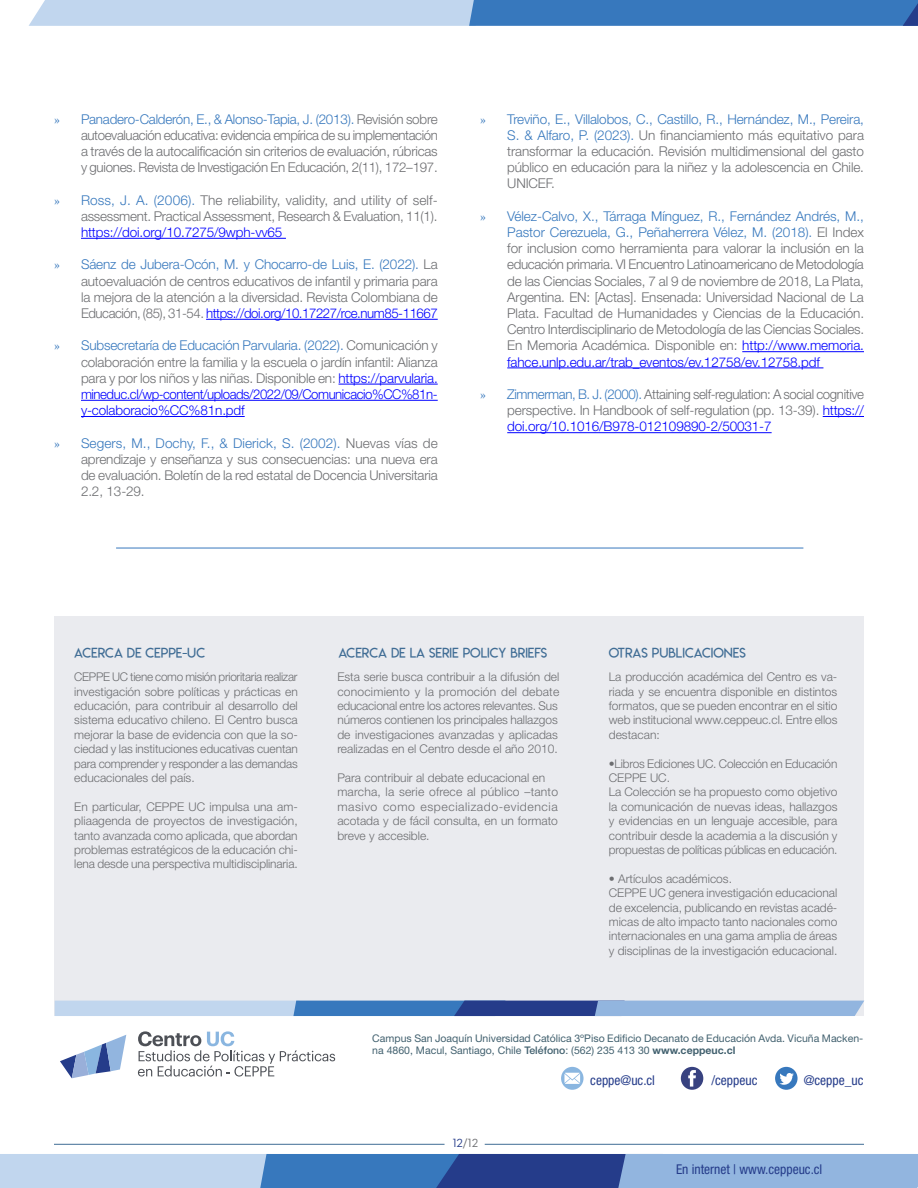
<style>
.page{position:relative;width:918px;height:1188px;background:#fff}
.page>*{position:absolute;margin:0;border:0;box-sizing:border-box;transform-origin:0 0}
.t1{font:300 13.5px/16.2px "Helvetica Neue LT Std";letter-spacing:-.01em;color:#6c6d70;text-align:justify}
.t2{font:13.5px "Lemon Milklight";color:#406d95}
.t3{font:condensed 13.5px "Helvetica Neue LT Std";color:#253c8a}
.text_central{font:300 12px/14.4px "Helvetica Neue LT Std";color:#6c6d70;text-align:justify}
.t4{font:12px "Neutra Text Book Alt";color:#253c8a}
.t5{font:10.5px/12.6px "Helvetica Neue LT Std";color:#42616f}
.s1{font-family:"Minion Pro";font-weight:400;color:#3778bd}
.s2{color:#3778bd}
.s3{color:#00f}
.s4{font-weight:500}
.s5{font-weight:700}
.s6{font-family:"Neutra Text Book SC";color:#6c6d70}
.s7{color:#6c6d70}
</style>
<div class="page">
<svg style="left:29px;top:0;width:889px;height:26px;background:#7ca7d5"></svg>
<svg style="left:0;top:1154px;width:918px;height:34px;background:#789bcc"></svg>
<hr style="left:54px;top:1144px;width:391px;height:1px;background:#406d95">
<hr style="left:485px;top:1144px;width:379px;height:1px;background:#406d95">
<hr style="left:81px;top:238px;width:205px;height:1px;background:#00f">
<hr style="left:206px;top:319px;width:232px;height:1px;background:#00f">
<hr style="left:338px;top:384px;width:100px;height:1px;background:#00f">
<hr style="left:81px;top:400px;width:357px;height:1px;background:#00f">
<hr style="left:81px;top:416px;width:164px;height:1px;background:#00f">
<hr style="left:742px;top:351px;width:122px;height:1px;background:#00f">
<hr style="left:507px;top:368px;width:316px;height:1px;background:#00f">
<hr style="left:823px;top:416px;width:41px;height:1px;background:#00f">
<hr style="left:507px;top:432px;width:265px;height:1px;background:#00f">
<div style="left:54px;top:617px;width:810px;height:399px;background:#eaebef"></div>
<svg style="left:138px;top:1031px;width:197px;height:46px"></svg>
<svg style="left:60px;top:1035px;width:66px;height:43px"></svg>
<svg style="left:561px;top:1067px;width:23px;height:23px"></svg>
<svg style="left:564px;top:1073px;width:16px;height:11px"></svg>
<div style="left:681px;top:1067px;width:22px;height:23px;background:#384280;border-radius:50%"></div>
<svg style="left:688px;top:1070px;width:8px;height:17px"></svg>
<div style="left:775px;top:1067px;width:23px;height:23px;background:#3778bd;border-radius:50%"></div>
<svg style="left:779px;top:1073px;width:15px;height:12px"></svg>
<svg style="left:55px;top:1001px;width:809px;height:15px;background:#7b9ece"></svg>
<hr style="left:116px;top:548px;width:687px;height:1px;background:#3778bd">
<p class="t1" style="left:81px;top:110px;width:358px;text-indent:-27px"><span class="s1">»</span> <span class="s2">Panadero-Calderón, E., &amp; Alonso-Tapia, J. (2013).</span> Revisión sobre autoevaluación educativa: evidencia empírica de su implementación a través de la autocalificación sin criterios de evaluación, rúbricas y guiones. Revista de Investigación En Educación, 2(11), 172–197.</p>
<p class="t1" style="left:81px;top:191px;width:358px;text-indent:-27px"><span class="s1">»</span> <span class="s2">Ross, J. A. (2006).</span> The reliability, validity, and utility of self&shy;assessment. Practical Assessment, Research &amp; Evaluation, 11(1). <span class="s3">https://doi.org/10.7275/9wph-vv65</span></p>
<p class="t1" style="left:81px;top:256px;width:358px;text-indent:-27px"><span class="s1">»</span> <span class="s2">Sáenz de Jubera-Ocón, M. y Chocarro-de Luis, E. (2022).</span> La autoevaluación de centros educativos de infantil y primaria para la mejora de la atención a la diversidad. Revista Colombiana de Educación, (85), 31-54. <span class="s3">https://doi.org/10.17227/rce.num85-11667</span></p>
<p class="t1" style="left:81px;top:337px;width:358px;text-indent:-27px"><span class="s1">»</span> <span class="s2">Subsecretaría de Educación Parvularia. (2022).</span> Comunicación y colaboración entre la familia y la escuela o jardín infantil: Alianza para y por los niños y las niñas. Disponible en: <span class="s3">https://parvularia. mineduc.cl/wp-content/uploads/2022/09/Comunicacio%CC%81n&shy;y-colaboracio%CC%81n.pdf</span></p>
<p class="t1" style="left:81px;top:434px;width:358px;text-indent:-27px"><span class="s1">»</span> <span class="s2">Segers, M., Dochy, F., &amp; Dierick, S. (2002).</span> Nuevas vías de aprendizaje y enseñanza y sus consecuencias: una nueva era de evaluación. Boletín de la red estatal de Docencia Universitaria 2.2, 13-29.</p>
<p class="t1" style="left:507px;top:110px;width:358px;text-indent:-27px"><span class="s1">»</span> <span class="s2">Treviño, E., Villalobos, C., Castillo, R., Hernández, M., Pereira, S. &amp; Alfaro, P. (2023).</span> Un financiamiento más equitativo para transformar la educación. Revisión multidimensional del gasto público en educación para la niñez y la adolescencia en Chile.<br>UNICEF.</p>
<p class="t1" style="left:507px;top:208px;width:358px;text-indent:-27px"><span class="s1">»</span> <span class="s2">Vélez-Calvo, X., Tárraga Mínguez, R., Fernández Andrés, M., Pastor Cerezuela, G., Peñaherrera Vélez, M. (2018).</span> El Index for inclusion como herramienta para valorar la inclusión en la educación primaria. VI Encuentro Latinoamericano de Metodología de las Ciencias Sociales, 7 al 9 de noviembre de 2018, La Plata, Argentina. EN: [Actas]. Ensenada: Universidad Nacional de La Plata. Facultad de Humanidades y Ciencias de la Educación.<br>Centro Interdisciplinario de Metodología de las Ciencias Sociales.<br>En Memoria Académica. Disponible en: <span class="s3">http://www.memoria. fahce.unlp.edu.ar/trab_eventos/ev.12758/ev.12758.pdf</span></p>
<p class="t1" style="left:507px;top:386px;width:358px;text-indent:-27px"><span class="s1">»</span> <span class="s2">Zimmerman, B. J. (2000).</span> Attaining self-regulation: A social cognitive perspective. In Handbook of self-regulation (pp. 13-39). <span class="s3">https:// doi.org/10.1016/B978-012109890-2/50031-7</span></p>
<p class="t2" style="left:74px;top:645px;width:132px">ACERCA DE CEPPE-UC</p>
<p class="t2" style="left:338px;top:645px;width:210px">ACERCA DE LA SERIE POLICY BRIEFS</p>
<p class="t2" style="left:609px;top:645px;width:138px">OTRAS PUBLICACIONES</p>
<p class="text_central" style="left:337px;top:670px;width:224px;text-align:left">Esta serie busca contribuir a la difusión del conocimiento y la promoción del debate educacional entre los actores relevantes. Sus números contienen los principales hallazgos de investigaciones avanzadas y aplicadas realizadas en el Centro desde el año 2010.</p>
<p class="text_central" style="left:337px;top:770px;width:209px">Para contribuir al debate educacional en</p>
<p class="text_central" style="left:337px;top:785px;width:222px">marcha, la serie ofrece al público –tanto masivo como especializado-evidencia acotada y de fácil consulta, en un formato breve y accesible.</p>
<p class="text_central" style="left:74px;top:670px;width:225px">CEPPE UC tiene como misión prioritaria realizar investigación sobre políticas y prácticas en educación, para contribuir al desarrollo del sistema educativo chileno. El Centro busca mejorar la base de evidencia con que la so&shy;ciedad y las instituciones educativas cuentan para comprender y responder a las demandas educacionales del país.</p>
<p class="text_central" style="left:74px;top:799px;width:225px">En particular, CEPPE UC impulsa una am&shy;pliaagenda de proyectos de investigación, tanto avanzada como aplicada, que abordan problemas estratégicos de la educación chi&shy;lena desde una perspectiva multidisciplinaria.</p>
<p class="text_central" style="left:609px;top:670px;width:230px">La producción académica del Centro es va&shy;riada y se encuentra disponible en distintos formatos, que se pueden encontrar en el sitio web institucional www.ceppeuc.cl. Entre ellos destacan:</p>
<p class="text_central" style="left:609px;top:756px;width:230px">•Libros Ediciones UC. Colección en Educación<br>CEPPE UC.</p>
<p class="text_central" style="left:609px;top:785px;width:230px">La Colección se ha propuesto como objetivo la comunicación de nuevas ideas, hallazgos y evidencias en un lenguaje accesible, para contribuir desde la academia a la discusión y propuestas de políticas públicas en educación.</p>
<p class="text_central" style="left:609px;top:871px;width:125px">• Artículos académicos.</p>
<p class="text_central" style="left:609px;top:886px;width:230px">CEPPE UC genera investigación educacional de excelencia, publicando en revistas acadé&shy;micas de alto impacto tanto nacionales como internacionales en una gama amplia de áreas y disciplinas de la investigación educacional.</p>
<p class="t5" style="left:372px;top:1032px;width:492px">Campus San Joaquín Universidad Católica 3ºPiso Edificio Decanato de Educación Avda. Vicuña Macken&shy;na 4860, Macul, Santiago, Chile <span class="s4">Teléfono</span>: (562) 235 413 30 <span class="s5">www.ceppeuc.cl</span></p>
<p class="t3" style="left:590px;top:1073px;width:66px">ceppe@uc.cl</p>
<p class="t3" style="left:711px;top:1073px;width:47px">/ceppeuc</p>
<p class="t3" style="left:804px;top:1073px;width:61px">@ceppe_uc</p>
<p class="t4" style="left:453px;top:1135px;width:27px">12<span class="s6">/</span><span class="s7">12</span></p>
<p class="t3" style="left:676px;top:1162px;width:148px">En internet | www.ceppeuc.cl</p>
</div>
